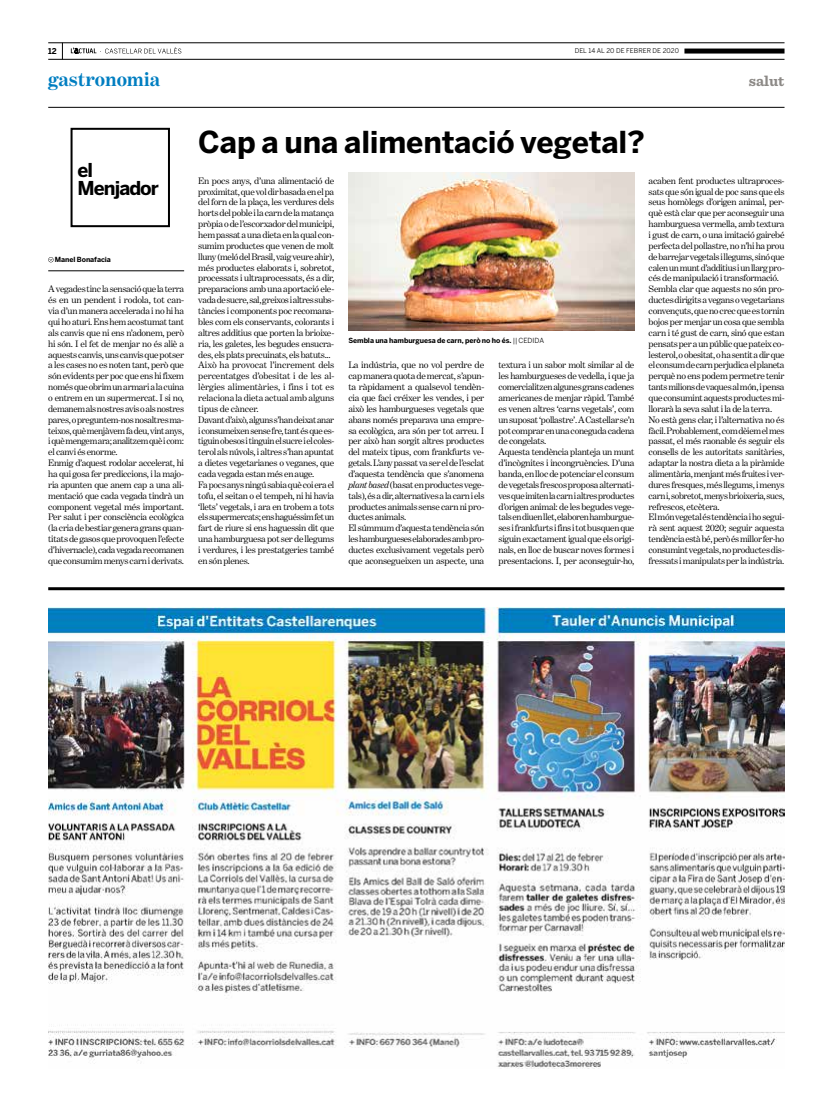
<style>
.page{position:relative;width:820px;height:1106px;background:#fff}
.page>*{position:absolute;margin:0;border:0;box-sizing:border-box;transform-origin:0 0}
.t1{font:700 30px "Benton Sans";letter-spacing:-.01em;color:#000}
.t2{font:700 20px "Benton Modern One";letter-spacing:-.005em;color:#007ec1}
.t3{font:700 19px/18px "Benton Sans";letter-spacing:-.05em;color:#000}
.t4{font:700 15px "Sentinel";letter-spacing:-.005em;color:#8c8986}
.t5{font:9.5px/10.9px "Benton Modern One";letter-spacing:-.025em;color:#000}
.t6{font:700 8px "Benton Sans";color:#000}
.t7{font:700 7px "Benton Sans";letter-spacing:-.01em;color:#000}
.t8{font:6.5px "Benton Sans";letter-spacing:.005em;color:#000}
.s1{font-weight:400}
.s2{font-style:italic}
</style>
<div class="page">
<svg style="left:62px;top:44px;width:1px;height:15px"></svg>
<hr style="left:48px;top:107px;width:736px;height:1px;background:#000">
<hr style="left:48px;top:43px;width:736px;height:1px;background:#000">
<hr style="left:48px;top:59px;width:736px;height:1px;background:#000">
<div style="left:684px;top:49px;width:100px;height:5px;background:#000"></div>
<svg style="left:71px;top:47px;width:110px;height:7px"></svg>
<img style="left:48px;top:607px;width:736px;height:461px">
<hr style="left:48px;top:587px;width:736px;height:3px;background:#000">
<svg style="left:48px;top:257px;width:6px;height:5px"></svg>
<img style="left:348px;top:173px;width:286px;height:158px">
<div style="left:70px;top:128px;width:100px;height:99px;border:2px solid #000"></div>
<hr style="left:48px;top:270px;width:136px;height:1px;background:#000">
<p class="t6" style="left:48px;top:46px;width:10px">12</p>
<p class="t8" style="left:574px;top:47px;width:106px">DEL 14 AL 20 DE FEBRER DE 2020</p>
<h2 class="t2" style="left:48px;top:68px;width:114px">gastronomia</h2>
<h3 class="t4" style="left:748px;top:69px;width:37px">salut</h3>
<h3 class="t3" style="left:77px;top:161px;width:83px">el<br>Menjador</h3>
<p class="t7" style="left:55px;top:256px;width:57px">Manel Bonafacia</p>
<p class="t5" style="left:48px;top:284px;width:137px">A vegades tinc la sensació que la terra és en un pendent i rodola, tot can&shy;via d’un manera accelerada i no hi ha qui ho aturi. Ens hem acostumat tant als canvis que ni ens n’adonem, però hi són. I el fet de menjar no és aliè a aquests canvis, uns canvis que potser a les cases no es noten tant, però que són evidents per poc que ens hi fixem només que obrim un armari a la cuina o entrem en un supermercat. I si no, demanem als nostres avis o als nostres pares, o preguntem-nos nosaltres ma&shy;teixos, què menjàvem fa deu, vint anys, i què mengem ara; analitzem què i com: el canvi és enorme.<br>Enmig d’aquest rodolar accelerat, hi ha qui gosa fer prediccions, i la majo&shy;ria apunten que anem cap a una ali&shy;mentació que cada vegada tindrà un component vegetal més important.<br>Per salut i per consciència ecològica (la cria de bestiar genera grans quan&shy;titats de gasos que provoquen l’efecte d’hivernacle), cada vegada recomanen que consumim menys carn i derivats.</p>
<h1 class="t1" style="left:198px;top:124px;width:448px">Cap a una alimentació vegetal?</h1>
<p class="t5" style="left:198px;top:175px;width:137px">En pocs anys, d’una alimentació de proximitat, que vol dir basada en el pa del forn de la plaça, les verdures dels horts del poble i la carn de la matança pròpia o de l’escorxador del municipi, hem passat a una dieta en la qual con&shy;sumim productes que venen de molt lluny (meló del Brasil, vaig veure ahir), més productes elaborats i, sobretot, processats i ultraprocessats, és a dir, preparacions amb una aportació ele&shy;vada de sucre, sal, greixos i altres subs&shy;tàncies i components poc recomana&shy;bles com els conservants, colorants i altres additius que porten la brioixe&shy;ria, les galetes, les begudes ensucra&shy;des, els plats precuinats, els batuts...<br>Això ha provocat l’increment dels percentatges d’obesitat i de les al· lèrgies alimentàries, i fins i tot es relaciona la dieta actual amb alguns tipus de càncer.<br>Davant d’això, alguns s’han deixat anar i consumeixen sense fre, tant és que es&shy;tiguin obesos i tinguin el sucre i el coles&shy;terol als núvols, i altres s’han apuntat a dietes vegetarianes o veganes, que cada vegada estan més en auge.<br>Fa pocs anys ningú sabia què coi era el tofu, el seitan o el tempeh, ni hi havia ‘llets’ vegetals, i ara en trobem a tots els supermercats; ens haguéssim fet un fart de riure si ens haguessin dit que una hamburguesa pot ser de llegums i verdures, i les prestatgeries també en són plenes.</p>
<p class="t7" style="left:348px;top:336px;width:197px">Sembla una hamburguesa de carn, però no ho és. <span class="s1">|| CEDIDA</span></p>
<p class="t5" style="left:348px;top:360px;width:137px">La indústria, que no vol perdre de cap manera quota de mercat, s’apun&shy;ta ràpidament a qualsevol tendèn&shy;cia que faci créixer les vendes, i per això les hamburgueses vegetals que abans només preparava una empre&shy;sa ecològica, ara són per tot arreu. I per això han sorgit altres productes del mateix tipus, com frankfurts ve&shy;getals. L’any passat va ser el de l’esclat d’aquesta tendència que s’anomena <span class="s2">plant based</span> (basat en productes vege&shy;tals), és a dir, alternatives a la carn i els productes animals sense carn ni pro&shy;ductes animals.<br>El súmmum d’aquesta tendència són les hamburgueses elaborades amb pro&shy;ductes exclusivament vegetals però que aconsegueixen un aspecte, una</p>
<p class="t5" style="left:498px;top:360px;width:137px">textura i un sabor molt similar al de les hamburgueses de vedella, i que ja comercialitzen algunes grans cadenes americanes de menjar ràpid. També es venen altres ‘carns vegetals’, com un suposat ‘pollastre’. A Castellar se’n pot comprar en una coneguda cadena de congelats.<br>Aquesta tendència planteja un munt d’incògnites i incongruències. D’una banda, en lloc de potenciar el consum de vegetals frescos proposa alternati&shy;ves que imiten la carn i altres productes d’origen animal: de les begudes vege&shy;tals en diuen llet, elaboren hamburgue&shy;ses i frankfurts i fins i tot busquen que siguin exactament igual que els origi&shy;nals, en lloc de buscar noves formes i presentacions. I, per aconseguir-ho,</p>
<p class="t5" style="left:648px;top:175px;width:137px">acaben fent productes ultraproces&shy;sats que són igual de poc sans que els seus homòlegs d’origen animal, per&shy;què està clar que per aconseguir una hamburguesa vermella, amb textura i gust de carn, o una imitació gairebé perfecta del pollastre, no n’hi ha prou de barrejar vegetals i llegums, sinó que calen un munt d’additius i un llarg pro&shy;cés de manipulació i transformació.<br>Sembla clar que aquests no són pro&shy;ductes dirigits a vegans o vegetarians convençuts, que no crec que es tornin bojos per menjar un cosa que sembla carn i té gust de carn, sinó que estan pensats per a un públic que pateix co&shy;lesterol, o obesitat, o ha sentit a dir que el consum de carn perjudica el planeta perquè no ens podem permetre tenir tants milions de vaques al món, i pensa que consumint aquests productes mi&shy;llorarà la seva salut i la de la terra.<br>No està gens clar, i l’alternativa no és fàcil. Probablement, com dèiem el mes passat, el més raonable és seguir els consells de les autoritats sanitàries, adaptar la nostra dieta a la piràmide alimentària, menjant més fruites i ver&shy;dures fresques, més llegums, i menys carn i, sobretot, menys brioixeria, sucs, refrescos, etcètera.<br>El món vegetal és tendència i ho segui&shy;rà sent aquest 2020; seguir aquesta tendència està bé, però és millor fer-ho consumint vegetals, no productes dis&shy;fressats i manipulats per la indústria.</p>
</div>
